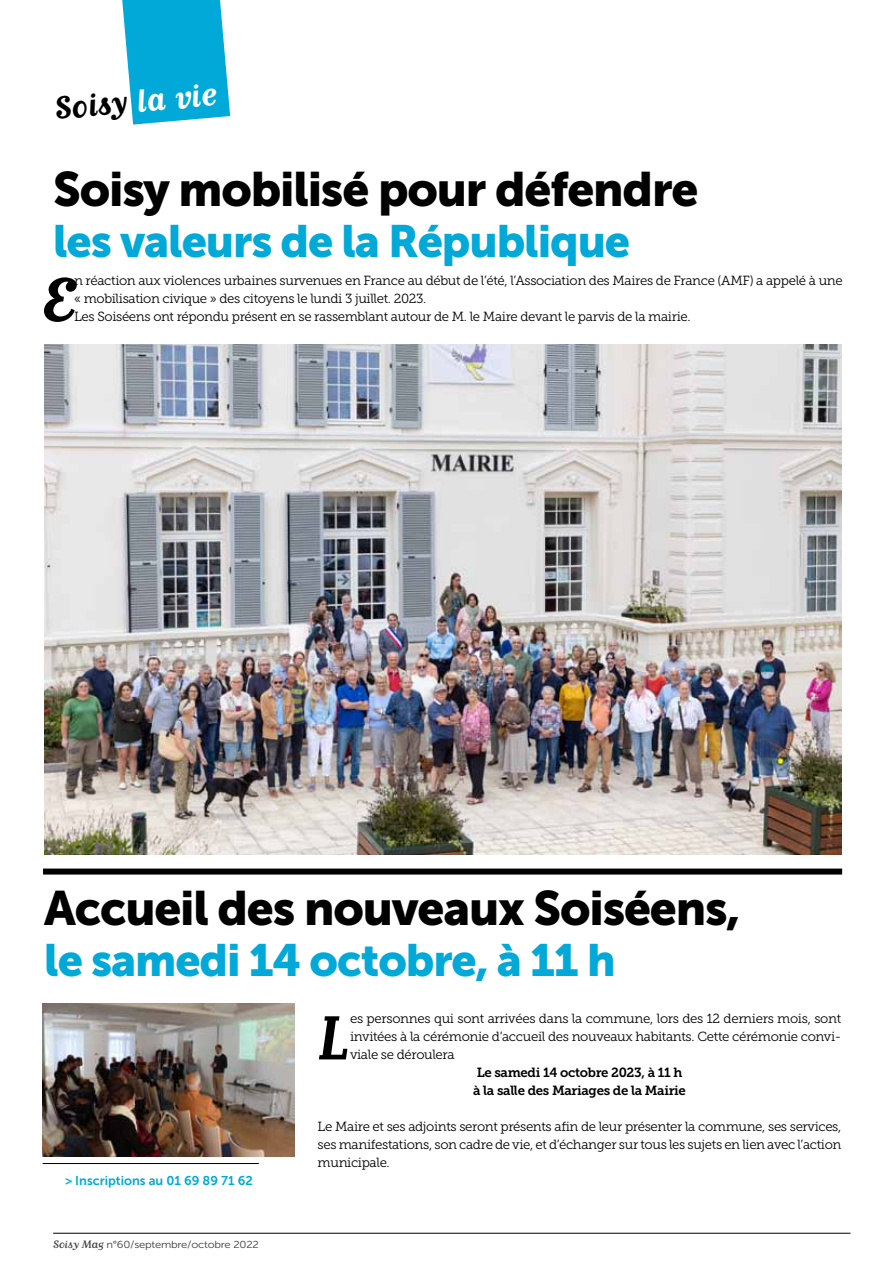
<style>
.page{position:relative;width:893px;height:1263px;background:#fff}
.page>*{position:absolute;margin:0;border:0;box-sizing:border-box;transform-origin:0 0}
.t1{font:700 73.05px "Matrix Script";color:#000}
.t2{font:48px "Museo Sans 900";letter-spacing:-.025em;color:#000}
.t3{font:45px "Museo Sans 900";letter-spacing:-.025em;color:#00a9d7}
.t4{font:700 37.5px "Matrix Script";color:#000}
.t5{font:13.2px/18px "Museo Slab 300";letter-spacing:-.025em;color:#000;text-align:justify}
.t6{font:13.2px/18px "Museo Slab 700";letter-spacing:-.025em;color:#000}
.t7{font:12.75px "Museo Sans 700";color:#00a9d7}
.t8{font:10.2px "Museo Sans 300";letter-spacing:-.02em;color:#3e3d40;scale:1.11 1}
.s1{color:#fff}
.s2{font-family:"Matrix Script";font-size:12.6px}
</style>
<div class="page">
<div style="left:43px;top:868px;width:799px;height:6px;background:#000"></div>
<img style="left:44px;top:344px;width:797px;height:510px">
<hr style="left:43px;top:1163px;width:216px;height:1px;background:#000">
<img style="left:43px;top:1003px;width:251px;height:154px">
<hr style="left:53px;top:1233px;width:797px;height:1px;background:#000">
<svg style="left:122px;top:0;width:108px;height:125px;background:#21b4dc"></svg>
<h3 class="t4" style="left:53px;top:90px;width:164px;rotate:-5deg">Soisy <span class="s1">la vie</span></h3>
<h2 class="t2" style="left:53px;top:162px;width:647px">Soisy mobilisé pour défendre</h2>
<h3 class="t3" style="left:53px;top:216px;width:579px">les valeurs de la République</h3>
<p class="t5" style="left:74px;top:272px;width:770px;text-align:left">n réaction aux violences urbaines survenues en France au début de l’été, l’Association des Maires de France (AMF) a appelé à une « mobilisation civique » des citoyens le lundi 3 juillet. 2023.<br>Les Soiséens ont répondu présent en se rassemblant autour de M. le Maire devant le parvis de la mairie.</p>
<h1 class="t1" style="left:41px;top:263px;width:36px">E</h1>
<h2 class="t2" style="left:44px;top:881px;width:698px">Accueil des nouveaux Soiséens,</h2>
<h3 class="t3" style="left:44px;top:934px;width:573px">le samedi 14 octobre, à 11 h</h3>
<h1 class="t1" style="left:318px;top:1001px;width:33px">L</h1>
<p class="t5" style="left:350px;top:1010px;width:493px">es personnes qui sont arrivées dans la commune, lors des 12 derniers mois, sont invitées à la cérémonie d’accueil des nouveaux habitants. Cette cérémonie convi&shy;viale se déroulera</p>
<p class="t6" style="left:473px;top:1064px;width:214px">Le samedi 14 octobre 2023, à 11 h à la salle des Mariages de la Mairie</p>
<p class="t5" style="left:318px;top:1118px;width:525px">Le Maire et ses adjoints seront présents afin de leur présenter la commune, ses services, ses manifestations, son cadre de vie, et d’échanger sur tous les sujets en lien avec l’action municipale.</p>
<p class="t7" style="left:65px;top:1174px;width:189px">&gt; Inscriptions au 01 69 89 71 62</p>
<p class="t8" style="left:53px;top:1239px;width:187px"><span class="s2">Soisy Mag</span> n°60/septembre/octobre 2022</p>
</div>
